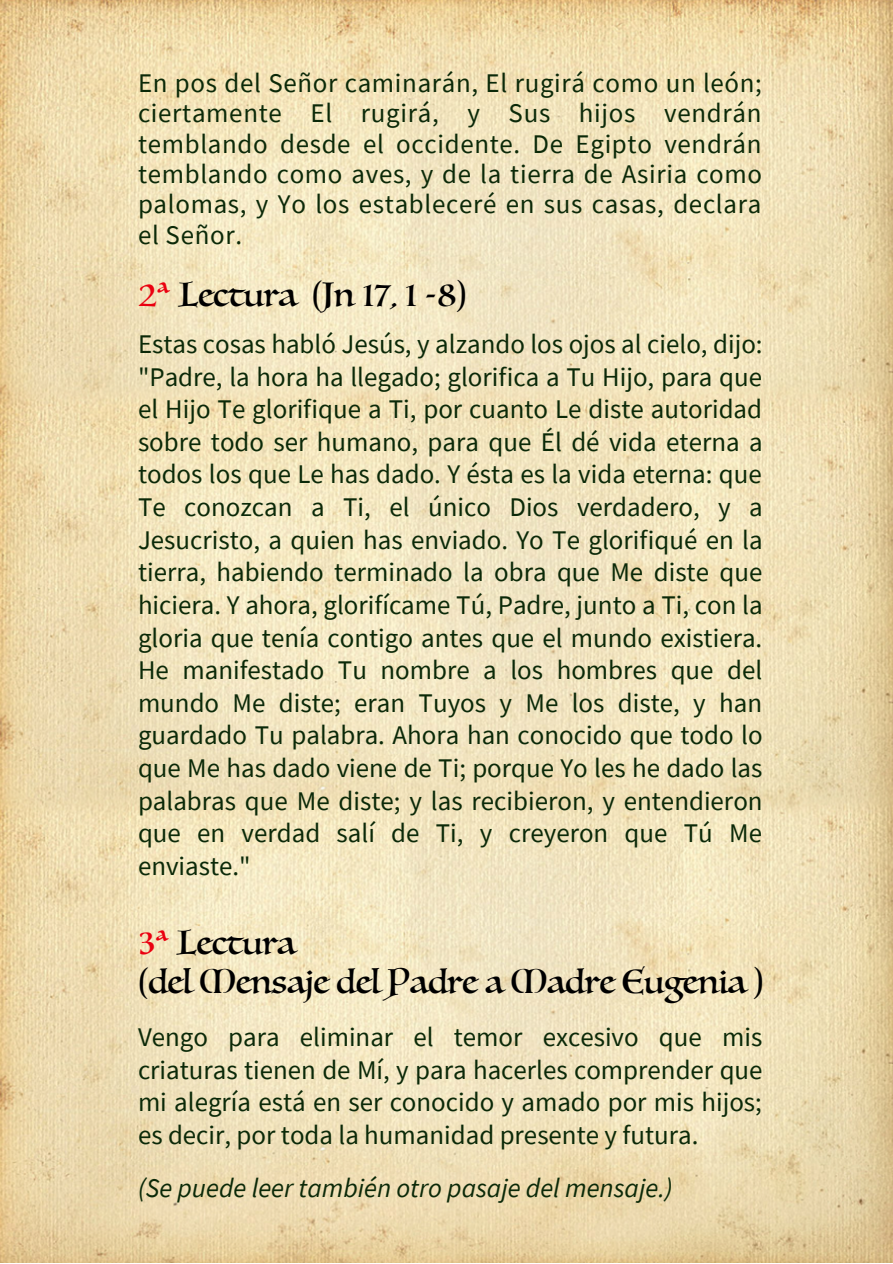
<style>
.page{position:relative;width:893px;height:1264px;background:#fff}
.page>*{position:absolute;margin:0;border:0;box-sizing:border-box;transform-origin:0 0}
.t1{font:33px/38.2px "Luminari";color:#000}
.t2{font:26.85px/32.5px "Source Sans Pro";color:#0b2908;text-align:justify}
.t3{font:italic 26.85px "Source Sans Pro";color:#0b2908}
.s1{color:#ea0010}
</style>
<div class="page">
<img style="left:0;top:0;width:892px;height:1262px">
<p class="t2" style="left:138px;top:67px;width:625px;line-height:30.3px">En pos del Señor caminarán, El rugirá como un león; ciertamente El rugirá, y Sus hijos vendrán temblando desde el occidente. De Egipto vendrán temblando como aves, y de la tierra de Asiria como palomas, y Yo los estableceré en sus casas, declara el Señor.</p>
<p class="t1" style="left:138px;top:276px;width:330px"><span class="s1">2ª</span> Lectura (Jn 17, 1 -8)</p>
<p class="t2" style="left:138px;top:327px;width:626px">Estas cosas habló Jesús, y alzando los ojos al cielo, dijo: "Padre, la hora ha llegado; glorifica a Tu Hijo, para que el Hijo Te glorifique a Ti, por cuanto Le diste autoridad sobre todo ser humano, para que Él dé vida eterna a todos los que Le has dado. Y ésta es la vida eterna: que Te conozcan a Ti, el único Dios verdadero, y a Jesucristo, a quien has enviado. Yo Te glorifiqué en la tierra, habiendo terminado la obra que Me diste que hiciera. Y ahora, glorifícame Tú, Padre, junto a Ti, con la gloria que tenía contigo antes que el mundo existiera.<br>He manifestado Tu nombre a los hombres que del mundo Me diste; eran Tuyos y Me los diste, y han guardado Tu palabra. Ahora han conocido que todo lo que Me has dado viene de Ti; porque Yo les he dado las palabras que Me diste; y las recibieron, y entendieron que en verdad salí de Ti, y creyeron que Tú Me enviaste."</p>
<p class="t1" style="left:138px;top:924px;width:627px"><span class="s1">3ª</span> Lectura<br>(del Mensaje del Padre a Madre Eugenia )</p>
<p class="t2" style="left:138px;top:1020px;width:626px">Vengo para eliminar el temor excesivo que mis criaturas tienen de Mí, y para hacerles comprender que mi alegría está en ser conocido y amado por mis hijos; es decir, por toda la humanidad presente y futura.</p>
<p class="t3" style="left:138px;top:1170px;width:536px">(Se puede leer también otro pasaje del mensaje.)</p>
</div>
